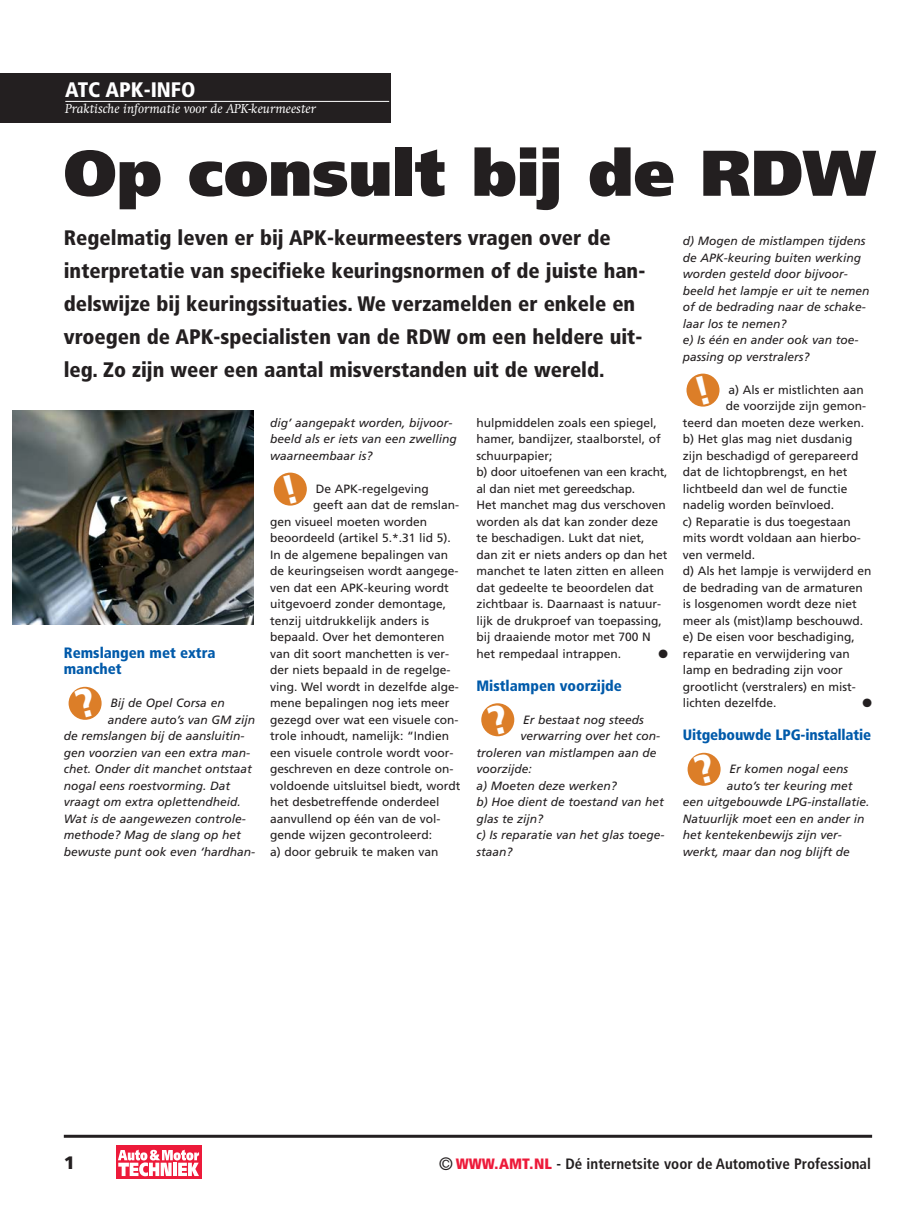
<style>
.page{position:relative;width:914px;height:1212px;background:#fff}
.page>*{position:absolute;margin:0;border:0;box-sizing:border-box;transform-origin:0 0}
.t1{font:900 64.5px "Frutiger";color:#231f20}
.t2{font:900 condensed 21px/33px "Frutiger";color:#231f20}
.t3{font:900 condensed 21px "Frutiger";color:#fff}
.t4{font:900 18px "Frutiger";color:#231f20}
.t5{font:900 condensed 15px/16.5px "Frutiger";color:#005aaa}
.t6{font:700 condensed 15px "Frutiger";color:#231f20}
.t7{font:italic 13.5px "Swift";color:#fff}
.t8{font:12px/16.5px "Frutiger";color:#231f20}
.t9{font:italic 12px/16.5px "Frutiger";color:#231f20}
.t10{font:12px "Zapf Dingbats";color:#231f20}
.s1{font-weight:400;font-size:18px}
.s2{font-weight:900;color:#ed1a3a}
</style>
<div class="page">
<div style="left:0;top:73px;width:390px;height:49px;background:#231f20"></div>
<hr style="left:65px;top:101px;width:324px;height:1px;background:#fff">
<div style="left:69px;top:687px;width:33px;height:33px;background:#dc7e28;border-radius:50%"></div>
<div style="left:481px;top:703px;width:33px;height:33px;background:#dc7e28;border-radius:50%"></div>
<div style="left:687px;top:753px;width:33px;height:33px;background:#dc7e28;border-radius:50%"></div>
<img style="left:12px;top:410px;width:241px;height:215px">
<div style="left:274px;top:473px;width:33px;height:33px;background:#dc7e28;border-radius:50%"></div>
<div style="left:686px;top:374px;width:33px;height:33px;background:#dc7e28;border-radius:50%"></div>
<hr style="left:64px;top:1135px;width:808px;height:3px;background:#231f20">
<div style="left:116px;top:1145px;width:85px;height:34px;background:#ed1a3a"></div>
<svg style="left:118px;top:1150px;width:81px;height:26px"></svg>
<svg style="left:74px;top:687px;width:23px;height:32px"></svg>
<svg style="left:487px;top:703px;width:22px;height:32px"></svg>
<svg style="left:693px;top:753px;width:23px;height:32px"></svg>
<h2 class="t3" style="left:65px;top:81px;width:132px">ATC APK-INFO</h2>
<p class="t7" style="left:65px;top:104px;width:252px">Praktische informatie voor de APK-keurmeester</p>
<h1 class="t1" style="left:64px;top:147px;width:812px">Op consult bij de RDW</h1>
<p class="t2" style="left:64px;top:223px;width:583px">Regelmatig leven er bij APK-keurmeesters vragen over de interpretatie van specifieke keuringsnormen of de juiste han&shy;delswijze bij keuringssituaties. We verzamelden er enkele en vroegen de APK-specialisten van de RDW om een heldere uit&shy;leg. Zo zijn weer een aantal misverstanden uit de wereld.</p>
<p class="t5" style="left:64px;top:646px;width:153px">Remslangen met extra manchet</p>
<p class="t9" style="left:111px;top:696px;width:115px">Bij de Opel Corsa en</p>
<p class="t9" style="left:108px;top:712px;width:149px">andere auto’s van GM zijn</p>
<p class="t9" style="left:64px;top:729px;width:182px">de remslangen bij de aansluitin-</p>
<p class="t9" style="left:64px;top:745px;width:188px">gen voorzien van een extra man-</p>
<p class="t9" style="left:64px;top:762px;width:190px">chet. Onder dit manchet ontstaat</p>
<p class="t9" style="left:64px;top:778px;width:168px">nogal eens roestvorming. Dat</p>
<p class="t9" style="left:64px;top:795px;width:179px">vraagt om extra oplettendheid.</p>
<p class="t9" style="left:64px;top:811px;width:183px">Wat is de aangewezen controle-</p>
<p class="t9" style="left:64px;top:828px;width:179px">methode? Mag de slang op het</p>
<p class="t9" style="left:64px;top:844px;width:193px">bewuste punt ook even ‘hardhan-</p>
<p class="t9" style="left:270px;top:415px;width:188px">dig’ aangepakt worden, bijvoor&shy;beeld als er iets van een zwelling waarneembaar is?</p>
<p class="t8" style="left:316px;top:481px;width:115px">De APK-regelgeving</p>
<p class="t8" style="left:313px;top:498px;width:148px">geeft aan dat de remslan-</p>
<p class="t8" style="left:270px;top:514px;width:159px">gen visueel moeten worden</p>
<p class="t8" style="left:270px;top:531px;width:182px">beoordeeld (artikel 5.*.31 lid 5).</p>
<p class="t8" style="left:270px;top:547px;width:180px">In de algemene bepalingen van</p>
<p class="t8" style="left:270px;top:564px;width:190px">de keuringseisen wordt aangege-</p>
<p class="t8" style="left:270px;top:580px;width:180px">ven dat een APK-keuring wordt</p>
<p class="t8" style="left:270px;top:597px;width:178px">uitgevoerd zonder demontage,</p>
<p class="t8" style="left:270px;top:613px;width:161px">tenzij uitdrukkelijk anders is</p>
<p class="t8" style="left:270px;top:630px;width:176px">bepaald. Over het demonteren</p>
<p class="t8" style="left:270px;top:646px;width:181px">van dit soort manchetten is ver-</p>
<p class="t8" style="left:270px;top:663px;width:182px">der niets bepaald in de regelge-</p>
<p class="t8" style="left:270px;top:679px;width:190px">ving. Wel wordt in dezelfde alge-</p>
<p class="t8" style="left:270px;top:696px;width:181px">mene bepalingen nog iets meer</p>
<p class="t8" style="left:270px;top:712px;width:190px">gezegd over wat een visuele con-</p>
<p class="t8" style="left:270px;top:729px;width:181px">trole inhoudt, namelijk: “Indien</p>
<p class="t8" style="left:270px;top:745px;width:185px">een visuele controle wordt voor-</p>
<p class="t8" style="left:270px;top:762px;width:185px">geschreven en deze controle on-</p>
<p class="t8" style="left:270px;top:778px;width:192px">voldoende uitsluitsel biedt, wordt</p>
<p class="t8" style="left:270px;top:795px;width:171px">het desbetreffende onderdeel</p>
<p class="t8" style="left:270px;top:811px;width:172px">aanvullend op één van de vol-</p>
<p class="t8" style="left:270px;top:828px;width:163px">gende wijzen gecontroleerd:</p>
<p class="t8" style="left:270px;top:844px;width:170px">a) door gebruik te maken van</p>
<p class="t8" style="left:476px;top:415px;width:193px">hulpmiddelen zoals een spiegel, hamer, bandijzer, staalborstel, of schuurpapier;<br>b) door uitoefenen van een kracht, al dan niet met gereedschap.<br>Het manchet mag dus verschoven worden als dat kan zonder deze te beschadigen. Lukt dat niet, dan zit er niets anders op dan het manchet te laten zitten en alleen dat gedeelte te beoordelen dat zichtbaar is. Daarnaast is natuur&shy;lijk de drukproef van toepassing, bij draaiende motor met 700 N het rempedaal intrappen.</p>
<p class="t10" style="left:658px;top:648px;width:11px">●</p>
<p class="t5" style="left:476px;top:679px;width:147px">Mistlampen voorzijde</p>
<p class="t9" style="left:523px;top:712px;width:122px">Er bestaat nog steeds</p>
<p class="t9" style="left:520px;top:729px;width:141px">verwarring over het con-</p>
<p class="t9" style="left:476px;top:745px;width:182px">troleren van mistlampen aan de</p>
<p class="t9" style="left:476px;top:762px;width:57px">voorzijde:</p>
<p class="t9" style="left:476px;top:778px;width:142px">a) Moeten deze werken?</p>
<p class="t9" style="left:476px;top:795px;width:189px">b) Hoe dient de toestand van het</p>
<p class="t9" style="left:476px;top:811px;width:68px">glas te zijn?</p>
<p class="t9" style="left:476px;top:828px;width:190px">c) Is reparatie van het glas toege-</p>
<p class="t9" style="left:476px;top:844px;width:38px">staan?</p>
<p class="t9" style="left:682px;top:234px;width:188px">d) Mogen de mistlampen tijdens de APK-keuring buiten werking worden gesteld door bijvoor&shy;beeld het lampje er uit te nemen of de bedrading naar de schake&shy;laar los te nemen?<br>e) Is één en ander ook van toe&shy;passing op verstralers?</p>
<p class="t8" style="left:728px;top:382px;width:137px">a) Als er mistlichten aan</p>
<p class="t8" style="left:725px;top:399px;width:142px">de voorzijde zijn gemon-</p>
<p class="t8" style="left:682px;top:415px;width:183px">teerd dan moeten deze werken.</p>
<p class="t8" style="left:682px;top:432px;width:171px">b) Het glas mag niet dusdanig</p>
<p class="t8" style="left:682px;top:448px;width:177px">zijn beschadigd of gerepareerd</p>
<p class="t8" style="left:682px;top:465px;width:166px">dat de lichtopbrengst, en het</p>
<p class="t8" style="left:682px;top:481px;width:166px">lichtbeeld dan wel de functie</p>
<p class="t8" style="left:682px;top:498px;width:153px">nadelig worden beïnvloed.</p>
<p class="t8" style="left:682px;top:514px;width:170px">c) Reparatie is dus toegestaan</p>
<p class="t8" style="left:682px;top:531px;width:179px">mits wordt voldaan aan hierbo-</p>
<p class="t8" style="left:682px;top:547px;width:74px">ven vermeld.</p>
<p class="t8" style="left:682px;top:564px;width:190px">d) Als het lampje is verwijderd en</p>
<p class="t8" style="left:682px;top:580px;width:182px">de bedrading van de armaturen</p>
<p class="t8" style="left:682px;top:597px;width:175px">is losgenomen wordt deze niet</p>
<p class="t8" style="left:682px;top:613px;width:182px">meer als (mist)lamp beschouwd.</p>
<p class="t8" style="left:682px;top:630px;width:173px">e) De eisen voor beschadiging,</p>
<p class="t8" style="left:682px;top:646px;width:169px">reparatie en verwijdering van</p>
<p class="t8" style="left:682px;top:663px;width:161px">lamp en bedrading zijn voor</p>
<p class="t8" style="left:682px;top:679px;width:174px">grootlicht (verstralers) en mist-</p>
<p class="t8" style="left:682px;top:696px;width:95px">lichten dezelfde.</p>
<p class="t10" style="left:862px;top:697px;width:11px">●</p>
<p class="t5" style="left:682px;top:728px;width:190px">Uitgebouwde LPG-installatie</p>
<p class="t9" style="left:729px;top:762px;width:120px">Er komen nogal eens</p>
<p class="t9" style="left:726px;top:778px;width:127px">auto’s ter keuring met</p>
<p class="t9" style="left:682px;top:795px;width:188px">een uitgebouwde LPG-installatie.</p>
<p class="t9" style="left:682px;top:811px;width:183px">Natuurlijk moet een en ander in</p>
<p class="t9" style="left:682px;top:828px;width:161px">het kentekenbewijs zijn ver-</p>
<p class="t9" style="left:682px;top:844px;width:169px">werkt, maar dan nog blijft de</p>
<h3 class="t4" style="left:64px;top:1156px;width:13px">1</h3>
<p class="t6" style="left:439px;top:1158px;width:434px"><span class="s1">©</span> <span class="s2">WWW.AMT.NL</span> - Dé internetsite voor de Automotive Professional</p>
</div>
